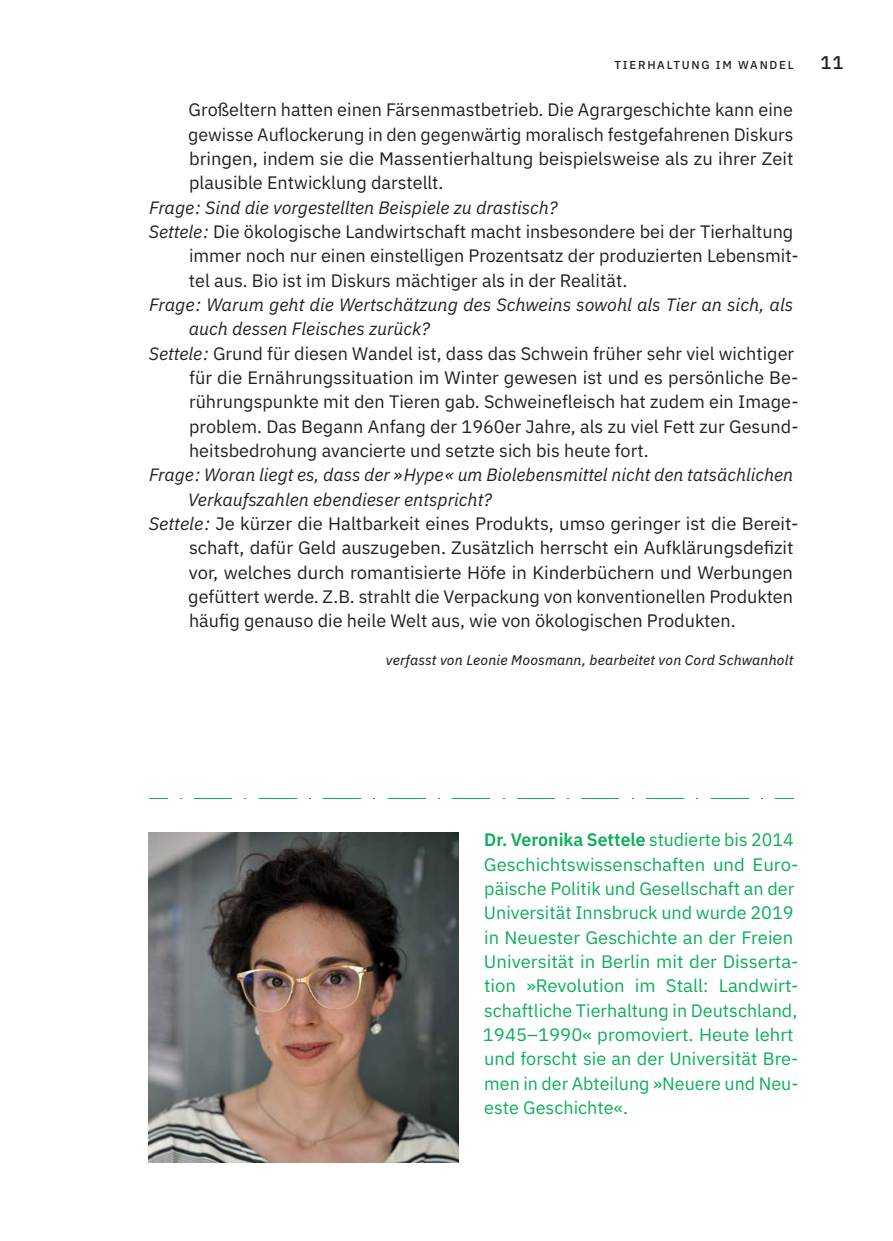
<style>
.page{position:relative;width:893px;height:1241px;background:#fff}
.page>*{position:absolute;margin:0;border:0;box-sizing:border-box;transform-origin:0 0}
.t1{font:500 18.38px "IBM Plex Sans";color:#231f20}
.t2{font:18.03px/24.3px "IBM Plex Sans";color:#231f20}
.t3{font:18.03px/24.3px "IBM Plex Sans";color:#0bae5a}
.t4{font:italic 17.85px/24.3px "IBM Plex Sans";color:#231f20}
.t5{font:italic 14px "IBM Plex Sans Text";letter-spacing:.01em;color:#231f20}
.t6{font:500 11.55px "IBM Plex Sans";letter-spacing:.15em;color:#231f20}
.s1{font-style:italic;font-size:17.85px}
.s2{font-weight:600}
</style>
<div class="page">
<img style="left:149px;top:832px;width:310px;height:330px">
<hr style="left:452px;top:797px;width:38px;height:1px;background:#0bae5a">
<hr style="left:388px;top:797px;width:38px;height:1px;background:#0bae5a">
<hr style="left:194px;top:797px;width:38px;height:1px;background:#0bae5a">
<hr style="left:259px;top:797px;width:37px;height:1px;background:#0bae5a">
<hr style="left:323px;top:797px;width:38px;height:1px;background:#0bae5a">
<hr style="left:711px;top:797px;width:37px;height:1px;background:#0bae5a">
<hr style="left:646px;top:797px;width:38px;height:1px;background:#0bae5a">
<hr style="left:517px;top:797px;width:38px;height:1px;background:#0bae5a">
<hr style="left:582px;top:797px;width:37px;height:1px;background:#0bae5a">
<p class="t6" style="left:615px;top:56px;width:181px">TIERHALTUNG IM WANDEL</p>
<p class="t1" style="left:820px;top:49px;width:24px">11</p>
<p class="t2" style="left:188px;top:96px;width:607px;text-align:justify">Großeltern hatten einen Färsenmastbetrieb. Die Agrargeschichte kann eine gewisse Auflockerung in den gegenwärtig moralisch festgefahrenen Diskurs bringen, indem sie die Massentierhaltung beispielsweise als zu ihrer Zeit plausible Entwicklung darstellt.</p>
<p class="t4" style="left:149px;top:193px;width:410px">Frage: Sind die vorgestellten Beispiele zu drastisch?</p>
<p class="t2" style="left:189px;top:218px;width:611px;text-indent:-40px"><span class="s1">Settele:</span> Die ökologische Landwirtschaft macht insbesondere bei der Tierhaltung immer noch nur einen einstelligen Prozentsatz der produzierten Lebensmit&shy;tel aus. Bio ist im Diskurs mächtiger als in der Realität.</p>
<p class="t4" style="left:189px;top:291px;width:606px;text-indent:-40px">Frage: Warum geht die Wertschätzung des Schweins sowohl als Tier an sich, als auch dessen Fleisches zurück?</p>
<p class="t2" style="left:189px;top:339px;width:611px;text-indent:-40px"><span class="s1">Settele:</span> Grund für diesen Wandel ist, dass das Schwein früher sehr viel wichtiger für die Ernährungssituation im Winter gewesen ist und es persönliche Be&shy;rührungspunkte mit den Tieren gab. Schweinefleisch hat zudem ein Image&shy;problem. Das Begann Anfang der 1960er Jahre, als zu viel Fett zur Gesund&shy;heitsbedrohung avancierte und setzte sich bis heute fort.</p>
<p class="t4" style="left:188px;top:461px;width:607px;text-indent:-39px">Frage: Woran liegt es, dass der »Hype« um Biolebensmittel nicht den tatsächlichen<br>Verkaufszahlen ebendieser entspricht?</p>
<p class="t2" style="left:188px;top:510px;width:612px;text-indent:-40px"><span class="s1">Settele:</span> Je kürzer die Haltbarkeit eines Produkts, umso geringer ist die Bereit&shy;schaft, dafür Geld auszugeben. Zusätzlich herrscht ein Aufklärungsdefizit vor, welches durch romantisierte Höfe in Kinderbüchern und Werbungen gefüttert werde. Z.B. strahlt die Verpackung von konventionellen Produkten häufig genauso die heile Welt aus, wie von ökologischen Produkten.</p>
<p class="t5" style="left:386px;top:649px;width:409px">verfasst von Leonie Moosmann, bearbeitet von Cord Schwanholt</p>
<p class="t3" style="left:483px;top:826px;width:317px"><span class="s2">Dr. Veronika Settele</span> studierte bis 2014<br>Geschichtswissenschaften und Euro&shy;päische Politik und Gesellschaft an der Universität Innsbruck und wurde 2019 in Neuester Geschichte an der Freien Universität in Berlin mit der Disserta&shy;tion »Revolution im Stall: Landwirt&shy;schaftliche Tierhaltung in Deutschland, 1945–1990« promoviert. Heute lehrt und forscht sie an der Universität Bre&shy;men in der Abteilung »Neuere und Neu&shy;este Geschichte«.</p>
</div>
